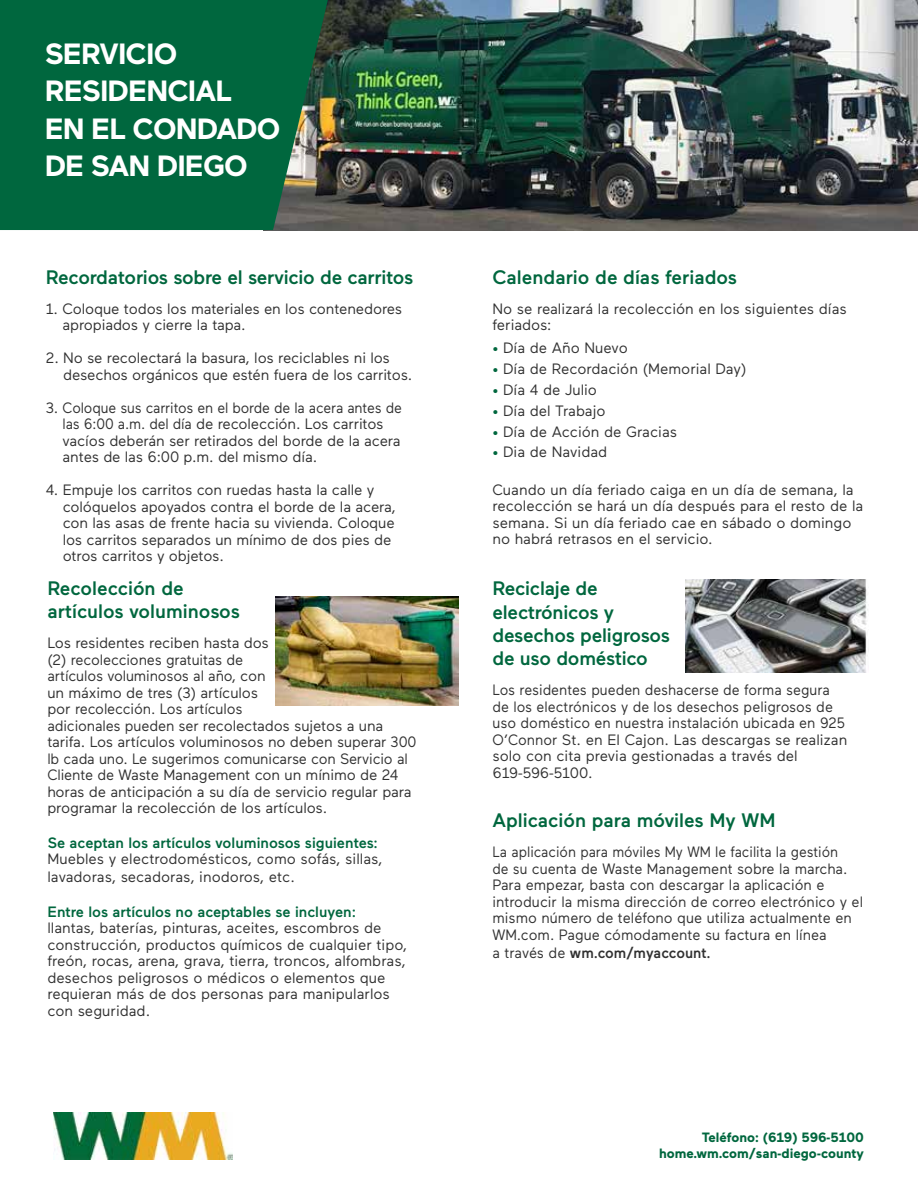
<style>
.page{position:relative;width:918px;height:1188px;background:#fff}
.page>*{position:absolute;margin:0;border:0;box-sizing:border-box;transform-origin:0 0}
.t1{font:700 29.25px/37.5px "Maax";letter-spacing:-.03em;color:#fff}
.t2{font:500 19.5px/23.4px "Maax";letter-spacing:-.01em;color:#00673e}
.t3{font:15px/16.5px "Maax";letter-spacing:-.01em;color:#313131}
.t4{font:15px/16.5px "Maax";letter-spacing:-.01em;color:#313131;scale:.93 1}
.t5{font:15px/16.5px "Maax";letter-spacing:-.01em;color:#313131;scale:.95 1}
.t6{font:500 15px "Maax";color:#00673e}
.t7{font:500 15px "Maax";color:#313131}
.t8{font:700 13.5px/16.2px "Maax";color:#00673e;text-align:right}
.s1{color:#00673e}
.s2{font-weight:400}
</style>
<div class="page">
<img style="left:328px;top:0;width:590px;height:230px">
<svg style="left:0;top:0;width:328px;height:230px;background:#096740"></svg>
<img style="left:276px;top:597px;width:183px;height:108px">
<img style="left:685px;top:580px;width:183px;height:92px">
<img style="left:54px;top:1112px;width:179px;height:48px">
<h1 class="t1" style="left:45px;top:34px;width:237px">SERVICIO<br>RESIDENCIAL<br>EN EL CONDADO<br>DE SAN DIEGO</h1>
<h2 class="t2" style="left:46px;top:264px;width:369px">Recordatorios sobre el servicio de carritos</h2>
<p class="t3" style="left:63px;top:299px;width:341px;text-indent:-17px">1. Coloque todos los materiales en los contenedores apropiados y cierre la tapa.</p>
<p class="t3" style="left:63px;top:349px;width:351px;text-indent:-17px">2. No se recolectará la basura, los reciclables ni los desechos orgánicos que estén fuera de los carritos.</p>
<p class="t3" style="left:63px;top:398px;width:341px;text-indent:-17px">3. Coloque sus carritos en el borde de la acera antes de las 6:00 a.m. del día de recolección. Los carritos vacíos deberán ser retirados del borde de la acera antes de las 6:00 p.m. del mismo día.</p>
<p class="t3" style="left:63px;top:481px;width:335px;text-indent:-17px">4. Empuje los carritos con ruedas hasta la calle y colóquelos apoyados contra el borde de la acera, con las asas de frente hacia su vivienda. Coloque los carritos separados un mínimo de dos pies de otros carritos y objetos.</p>
<h2 class="t2" style="left:47px;top:575px;width:194px">Recolección de artículos voluminosos</h2>
<p class="t3" style="left:47px;top:634px;width:371px">Los residentes reciben hasta dos<br>(2) recolecciones gratuitas de<br>artículos voluminosos al año, con<br>un máximo de tres (3) artículos<br>por recolección. Los artículos<br>adicionales pueden ser recolectados sujetos a una tarifa. Los artículos voluminosos no deben superar 300 lb cada uno. Le sugerimos comunicarse con Servicio al Cliente de Waste Management con un mínimo de 24 horas de anticipación a su día de servicio regular para programar la recolección de los artículos.</p>
<p class="t6" style="left:47px;top:833px;width:332px">Se aceptan los artículos voluminosos siguientes:</p>
<p class="t3" style="left:47px;top:849px;width:337px;line-height:18px">Muebles y electrodomésticos, como sofás, sillas, lavadoras, secadoras, inodoros, etc.</p>
<p class="t6" style="left:47px;top:902px;width:310px">Entre los artículos no aceptables se incluyen:</p>
<p class="t3" style="left:47px;top:919px;width:361px">llantas, baterías, pinturas, aceites, escombros de construcción, productos químicos de cualquier tipo, freón, rocas, arena, grava, tierra, troncos, alfombras, desechos peligrosos o médicos o elementos que requieran más de dos personas para manipularlos con seguridad.</p>
<h2 class="t2" style="left:492px;top:264px;width:246px">Calendario de días feriados</h2>
<p class="t3" style="left:492px;top:299px;width:356px">No se realizará la recolección en los siguientes días feriados:</p>
<p class="t3" style="left:492px;top:339px;width:137px"><span class="s1">•</span> Día de Año Nuevo</p>
<p class="t3" style="left:492px;top:360px;width:256px"><span class="s1">•</span> Día de Recordación (Memorial Day)</p>
<p class="t3" style="left:492px;top:381px;width:106px"><span class="s1">•</span> Día 4 de Julio</p>
<p class="t3" style="left:492px;top:402px;width:115px"><span class="s1">•</span> Día del Trabajo</p>
<p class="t3" style="left:492px;top:422px;width:186px"><span class="s1">•</span> Día de Acción de Gracias</p>
<p class="t3" style="left:492px;top:443px;width:116px"><span class="s1">•</span> Dia de Navidad</p>
<p class="t3" style="left:492px;top:481px;width:372px">Cuando un día feriado caiga en un día de semana, la recolección se hará un día después para el resto de la semana. Si un día feriado cae en sábado o domingo no habrá retrasos en el servicio.</p>
<h2 class="t2" style="left:492px;top:576px;width:179px">Reciclaje de electrónicos y desechos peligrosos de uso doméstico</h2>
<p class="t5" style="left:492px;top:681px;width:375px">Los residentes pueden deshacerse de forma segura de los electrónicos y de los desechos peligrosos de uso doméstico en nuestra instalación ubicada en 925<br>O’Connor St. en El Cajon. Las descargas se realizan solo con cita previa gestionadas a través del 619-596-5100.</p>
<h2 class="t2" style="left:492px;top:808px;width:285px">Aplicación para móviles My WM</h2>
<p class="t4" style="left:492px;top:843px;width:400px">La aplicación para móviles My WM le facilita la gestión<br>de su cuenta de Waste Management sobre la marcha.<br>Para empezar, basta con descargar la aplicación e introducir la misma dirección de correo electrónico y el mismo número de teléfono que utiliza actualmente en WM.com. Pague cómodamente su factura en línea</p>
<p class="t7" style="left:492px;top:943px;width:220px"><span class="s2">a través de</span> wm.com/myaccount.</p>
<p class="t8" style="left:659px;top:1129px;width:206px">Teléfono: (619) 596-5100 home.wm.com/san-diego-county</p>
</div>
